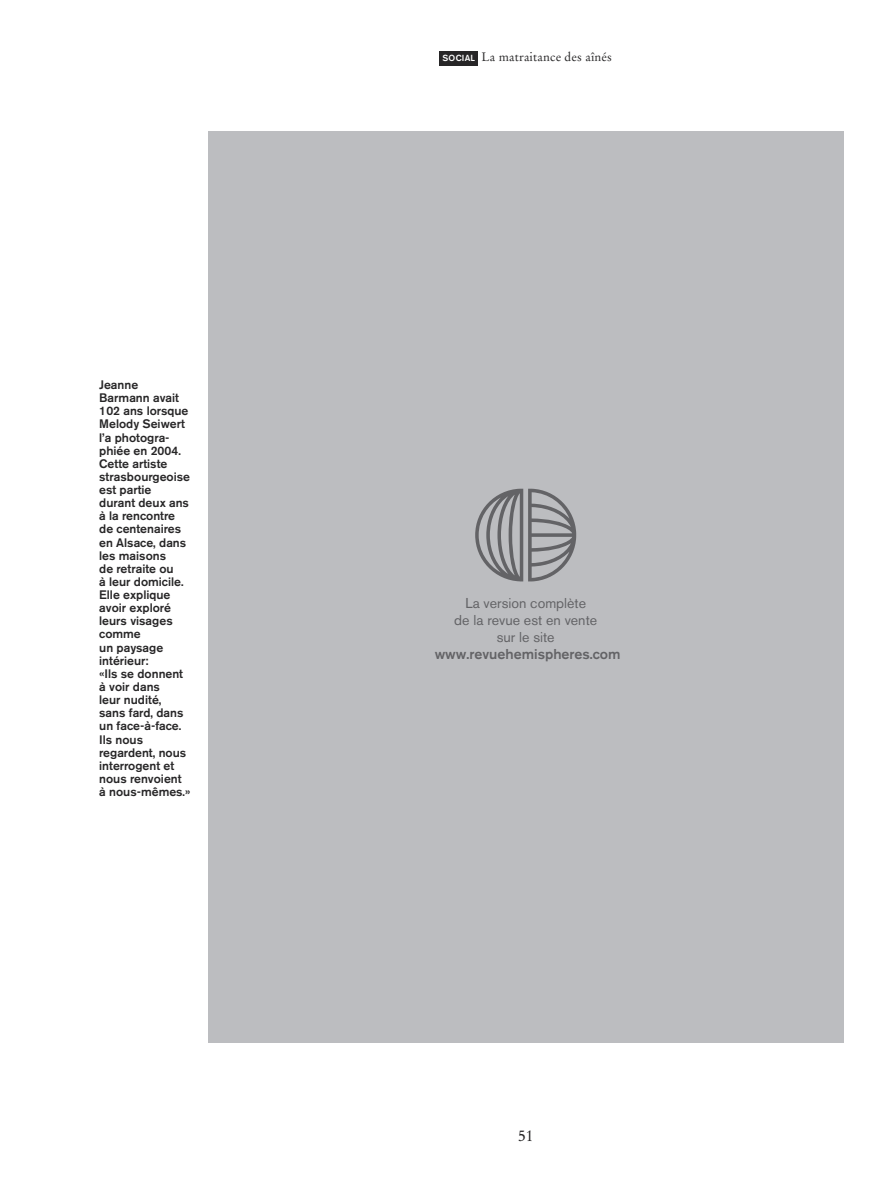
<style>
.page{position:relative;width:893px;height:1191px;background:#fff}
.page>*{position:absolute;margin:0;border:0;box-sizing:border-box;transform-origin:0 0}
.t1{font:15.75px "Stempel Garamond";color:#272627}
.t2{font:14.17px/17px "Akzidenz Grotesk BE";color:#636366;text-align:center}
.t3{font:500 14.17px "Akzidenz Grotesk BE";color:#636366}
.t4{font:500 12.25px/13.1px "Akzidenz Grotesk BE";color:#272627}
.t5{font:12.25px "Stempel Garamond";letter-spacing:.015em;color:#272627}
.s1{font-family:"Akzidenz Grotesk BE";font-weight:500;font-size:8.75px;color:#fff}
</style>
<div class="page">
<div style="left:440px;top:51px;width:38px;height:14px;background:#272627"></div>
<div style="left:208px;top:132px;width:635px;height:910px;background:#bcbdc0"></div>
<svg style="left:475px;top:489px;width:101px;height:92px"></svg>
<p class="t4" style="left:99px;top:379px;width:93px">Jeanne<br>Barmann avait<br>102 ans lorsque<br>Melody Seiwert l’a photogra&shy;phiée en 2004.<br>Cette artiste strasbourgeoise est partie durant deux ans à la rencontre de centenaires en Alsace, dans les maisons<br>de retraite ou<br>à leur domicile.<br>Elle explique avoir exploré leurs visages comme<br>un paysage intérieur:<br>«Ils se donnent à voir dans<br>leur nudité, sans fard, dans un face-à-face.<br>Ils nous regardent, nous interrogent et nous renvoient à nous-mêmes.»</p>
<p class="t5" style="left:443px;top:50px;width:171px"><span class="s1">SOCIAL</span> La matraitance des aînés</p>
<p class="t2" style="left:454px;top:596px;width:144px">La version complète<br>de la revue est en vente sur le site</p>
<p class="t3" style="left:435px;top:648px;width:187px">www.revuehemispheres.com</p>
<p class="t1" style="left:518px;top:1126px;width:17px">51</p>
</div>
